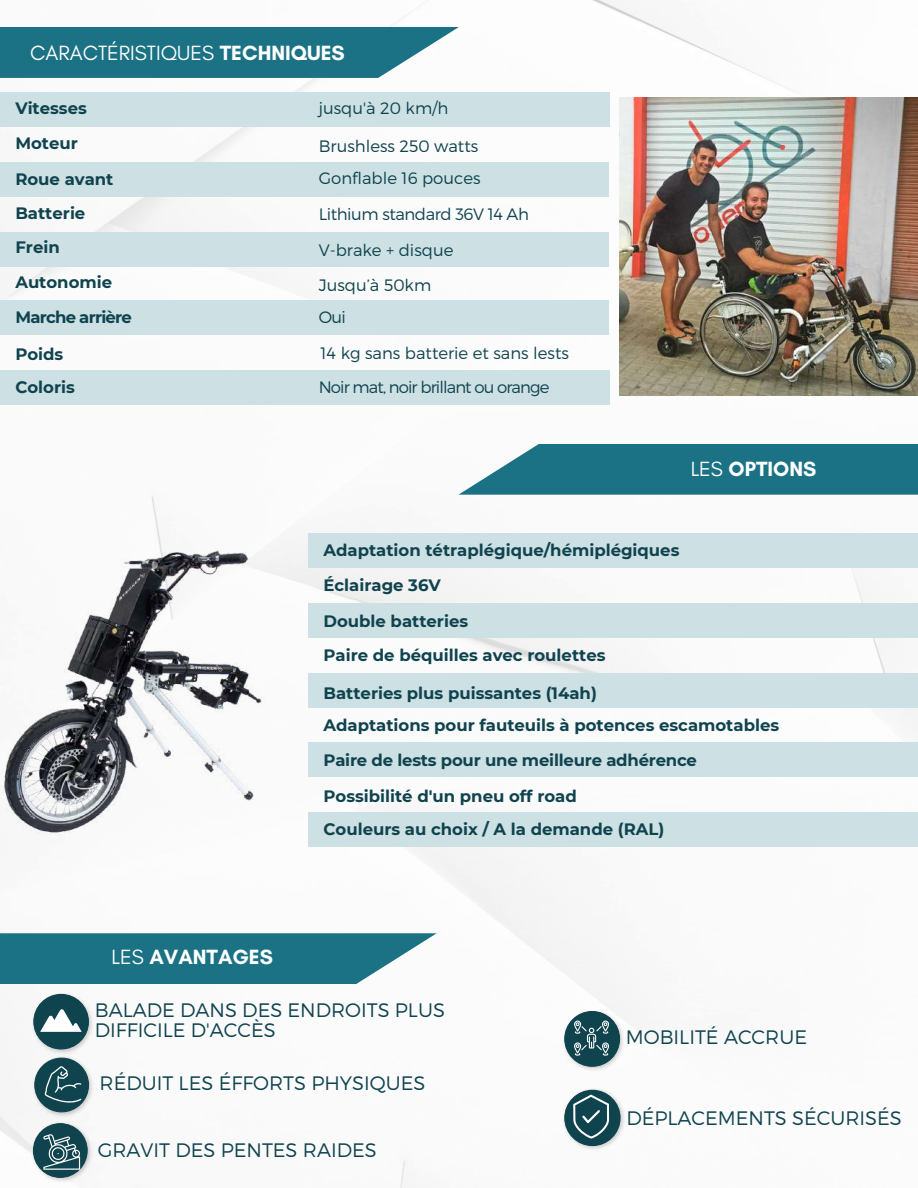
<style>
.page{position:relative;width:918px;height:1188px;background:#fff}
.page>*{position:absolute;margin:0;border:0;box-sizing:border-box;transform-origin:0 0}
.t1{font:21px "Glacial Indifference";color:#fff}
.t2{font:700 21px "Glacial Indifference";color:#fff}
.t3{font:300 19.5px/20.2px "Montserrat";color:#0f434e}
.t4{font:700 16.5px/33.9px "Montserrat";color:#0f434e}
.t5{font:300 16.5px/32.1px "Montserrat";color:#0f434e}
.t6{font:300 16.5px "Montserrat";letter-spacing:-.055em;color:#0f434e}
.t7{font:300 16.5px "Montserrat";letter-spacing:-.025em;color:#0f434e}
.t8{font:700 16.5px "Montserrat";letter-spacing:-.045em;color:#0f434e}
.s1{font-weight:700}
.s2{font-weight:400}
</style>
<div class="page">
<img style="left:0;top:0;width:918px;height:1188px">
<svg style="left:0;top:27px;width:459px;height:51px;background:#2e7e8e"></svg>
<svg style="left:0;top:933px;width:437px;height:51px;background:#2f7f8f"></svg>
<svg style="left:459px;top:444px;width:459px;height:51px;background:#2e7e8e"></svg>
<img style="left:561px;top:1008px;width:64px;height:64px">
<img style="left:561px;top:1087px;width:65px;height:65px">
<img style="left:30px;top:991px;width:65px;height:127px">
<img style="left:30px;top:1120px;width:63px;height:63px">
<div style="left:0;top:92px;width:609px;height:35px;background:#cde0e4"></div>
<div style="left:0;top:162px;width:609px;height:35px;background:#cde0e4"></div>
<div style="left:0;top:232px;width:609px;height:35px;background:#cde0e4"></div>
<div style="left:0;top:300px;width:609px;height:35px;background:#cde0e4"></div>
<div style="left:0;top:370px;width:609px;height:35px;background:#cde0e4"></div>
<div style="left:308px;top:533px;width:609px;height:35px;background:#cde0e4"></div>
<div style="left:308px;top:603px;width:609px;height:35px;background:#cde0e4"></div>
<div style="left:308px;top:673px;width:609px;height:35px;background:#cde0e4"></div>
<div style="left:308px;top:742px;width:609px;height:35px;background:#cde0e4"></div>
<div style="left:308px;top:812px;width:609px;height:35px;background:#cde0e4"></div>
<svg style="left:33px;top:994px;width:56px;height:56px"></svg>
<img style="left:620px;top:97px;width:298px;height:299px">
<svg style="left:34px;top:1058px;width:55px;height:54px"></svg>
<svg style="left:33px;top:1123px;width:55px;height:55px"></svg>
<svg style="left:564px;top:1011px;width:56px;height:56px"></svg>
<svg style="left:564px;top:1090px;width:57px;height:56px"></svg>
<img style="left:0;top:529px;width:277px;height:325px">
<p class="t1" style="left:30px;top:40px;width:316px">CARACTÉRISTIQUES <span class="s1">TECHNIQUES</span></p>
<p class="t4" style="left:15px;top:92px;width:73px">Vitesses</p>
<p class="t5" style="left:319px;top:91px;width:131px">jusqu'à 20 km/h</p>
<p class="t4" style="left:15px;top:127px;width:64px">Moteur</p>
<p class="t5" style="left:319px;top:129px;width:163px">Brushless 250 watts<br>Gonflable 16 pouces</p>
<p class="t7" style="left:319px;top:203px;width:212px">Lithium standard 36V 14 Ah</p>
<p class="t4" style="left:15px;top:162px;width:100px">Roue avant<br>Batterie<br>Frein</p>
<p class="t5" style="left:319px;top:233px;width:136px">V-brake + disque</p>
<p class="t4" style="left:15px;top:265px;width:98px">Autonomie</p>
<p class="t5" style="left:319px;top:268px;width:114px">Jusqu’à 50km</p>
<p class="t8" style="left:15px;top:307px;width:118px">Marche arrière</p>
<p class="t5" style="left:319px;top:301px;width:29px">Oui</p>
<p class="t4" style="left:15px;top:338px;width:49px">Poids</p>
<p class="t5" style="left:321px;top:337px;width:250px">14 kg sans batterie et sans lests</p>
<p class="t4" style="left:15px;top:370px;width:61px">Coloris</p>
<p class="t6" style="left:319px;top:376px;width:232px">Noir mat, noir brillant ou orange</p>
<p class="t2" style="left:691px;top:457px;width:127px"><span class="s2">LES</span> OPTIONS</p>
<p class="t2" style="left:112px;top:944px;width:163px"><span class="s2">LES</span> AVANTAGES</p>
<p class="t4" style="left:323px;top:532px;width:357px;line-height:35.4px">Adaptation tétraplégique/hémiplégiques<br>Éclairage 36V<br>Double batteries</p>
<p class="t4" style="left:323px;top:638px;width:284px">Paire de béquilles avec roulettes</p>
<p class="t4" style="left:323px;top:676px;width:457px;line-height:32.7px">Batteries plus puissantes (14ah)<br>Adaptations pour fauteuils à potences escamotables</p>
<p class="t4" style="left:323px;top:742px;width:375px;line-height:36.2px">Paire de lests pour une meilleure adhérence<br>Possibilité d'un pneu off road</p>
<p class="t4" style="left:323px;top:812px;width:342px">Couleurs au choix / A la demande (RAL)</p>
<p class="t3" style="left:95px;top:999px;width:352px">BALADE DANS DES ENDROITS PLUS<br>DIFFICILE D'ACCÈS</p>
<p class="t3" style="left:100px;top:1072px;width:327px">RÉDUIT LES ÉFFORTS PHYSIQUES</p>
<p class="t3" style="left:98px;top:1139px;width:280px">GRAVIT DES PENTES RAIDES</p>
<p class="t3" style="left:626px;top:1026px;width:183px">MOBILITÉ ACCRUE</p>
<p class="t3" style="left:626px;top:1107px;width:277px">DÉPLACEMENTS SÉCURISÉS</p>
</div>
